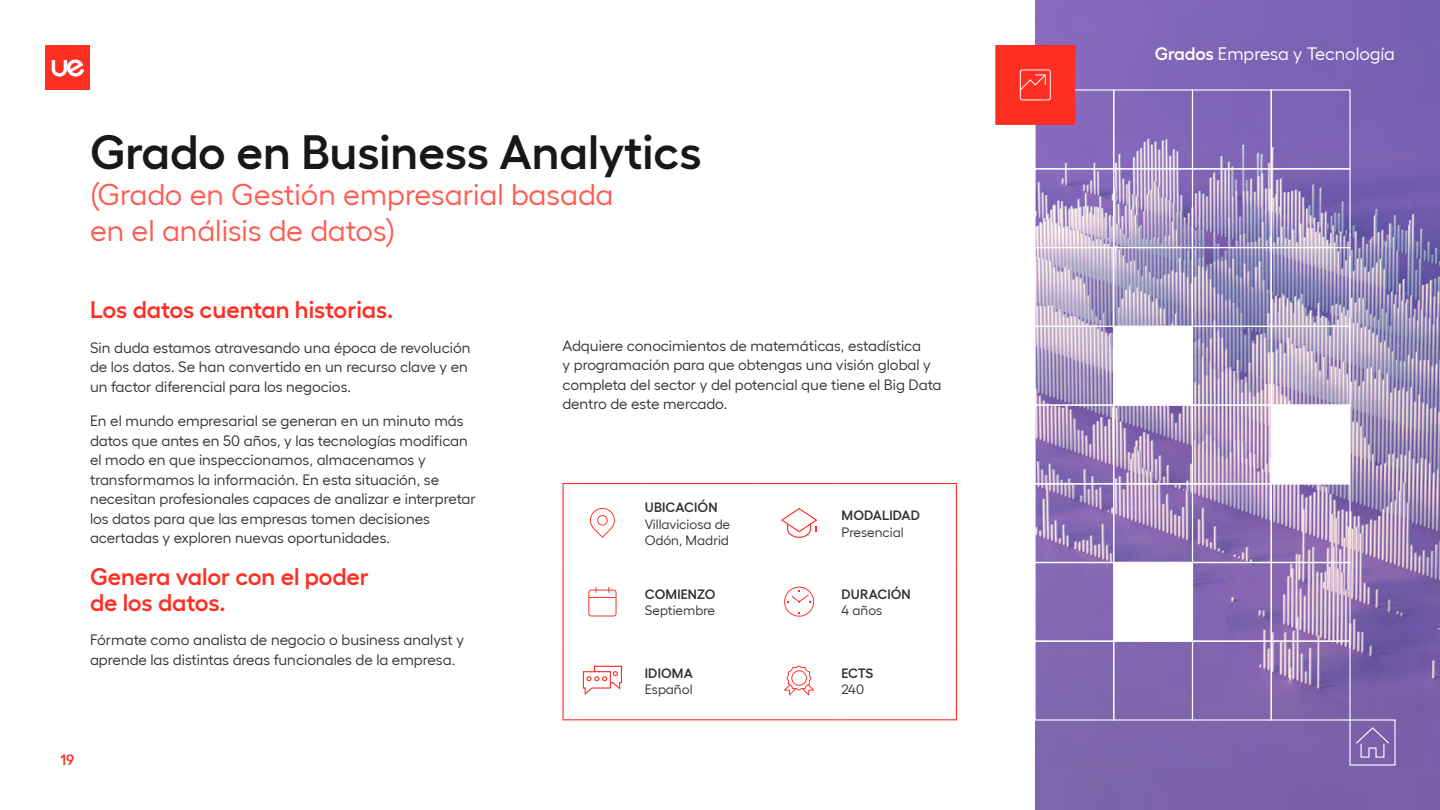
<style>
.page{position:relative;width:1440px;height:810px;background:#fff}
.page>*{position:absolute;margin:0;border:0;box-sizing:border-box;transform-origin:0 0}
.t1{font:600 48px "Hellix";color:#181818}
.t2{font:30px/36px "Hellix";color:#ff5a4f}
.t3{font:600 24px/26.4px "Hellix";letter-spacing:-.005em;color:#ff2e23}
.t4{font:18px "Hellix";color:#fff}
.t5{font:15px/19.5px "Hellix";color:#313131}
.t6{font:600 15px "Hellix";color:#ff2e23}
.t7{font:13.5px/16.2px "Hellix";color:#313131}
.t8{font:600 13.5px "Hellix";letter-spacing:.01em;color:#313131}
.s1{font-weight:600}
</style>
<div class="page">
<img style="left:1035px;top:0;width:405px;height:810px">
<div style="left:1271px;top:483px;width:80px;height:80px;border:1px solid #fff"></div>
<div style="left:1271px;top:326px;width:80px;height:80px;border:1px solid #fff"></div>
<div style="left:1271px;top:168px;width:80px;height:80px;border:1px solid #fff"></div>
<div style="left:1271px;top:562px;width:80px;height:80px;border:1px solid #fff"></div>
<div style="left:1271px;top:404px;width:80px;height:80px;background:#fff;border:1px solid #fff"></div>
<div style="left:1271px;top:247px;width:80px;height:80px;border:1px solid #fff"></div>
<div style="left:1271px;top:89px;width:80px;height:80px;border:1px solid #fff"></div>
<div style="left:1113px;top:483px;width:80px;height:80px;border:1px solid #fff"></div>
<div style="left:1113px;top:326px;width:80px;height:80px;background:#fff"></div>
<div style="left:1113px;top:168px;width:80px;height:80px;border:1px solid #fff"></div>
<div style="left:1113px;top:562px;width:80px;height:80px;background:#fff;border:1px solid #fff"></div>
<div style="left:1113px;top:404px;width:80px;height:80px;border:1px solid #fff"></div>
<div style="left:1113px;top:247px;width:80px;height:80px;border:1px solid #fff"></div>
<div style="left:1113px;top:89px;width:80px;height:80px;border:1px solid #fff"></div>
<div style="left:1192px;top:641px;width:80px;height:80px;border:1px solid #fff"></div>
<div style="left:1192px;top:483px;width:80px;height:80px;border:1px solid #fff"></div>
<div style="left:1192px;top:326px;width:80px;height:80px;border:1px solid #fff"></div>
<div style="left:1192px;top:168px;width:80px;height:80px;border:1px solid #fff"></div>
<div style="left:1192px;top:562px;width:80px;height:80px;border:1px solid #fff"></div>
<div style="left:1192px;top:404px;width:80px;height:80px;border:1px solid #fff"></div>
<div style="left:1192px;top:247px;width:80px;height:80px;border:1px solid #fff"></div>
<div style="left:1192px;top:89px;width:80px;height:80px;border:1px solid #fff"></div>
<div style="left:1034px;top:641px;width:80px;height:80px;border:1px solid #fff"></div>
<div style="left:1034px;top:483px;width:80px;height:80px;border:1px solid #fff"></div>
<div style="left:1034px;top:326px;width:80px;height:80px;border:1px solid #fff"></div>
<div style="left:1034px;top:168px;width:80px;height:80px;border:1px solid #fff"></div>
<div style="left:1034px;top:562px;width:80px;height:80px;border:1px solid #fff"></div>
<div style="left:1034px;top:404px;width:80px;height:80px;border:1px solid #fff"></div>
<div style="left:1034px;top:247px;width:80px;height:80px;border:1px solid #fff"></div>
<div style="left:1034px;top:89px;width:80px;height:80px;border:1px solid #fff"></div>
<hr style="left:562px;top:483px;width:80px;height:1px;background:#ff2e23">
<hr style="left:562px;top:484px;width:2px;height:78px;background:#ff2e23">
<hr style="left:642px;top:483px;width:118px;height:1px;background:#ff2e23">
<hr style="left:760px;top:483px;width:78px;height:1px;background:#ff2e23">
<hr style="left:838px;top:483px;width:119px;height:1px;background:#ff2e23">
<hr style="left:956px;top:484px;width:1px;height:78px;background:#ff2e23">
<hr style="left:562px;top:562px;width:2px;height:79px;background:#ff2e23">
<hr style="left:956px;top:562px;width:1px;height:79px;background:#ff2e23">
<hr style="left:562px;top:641px;width:2px;height:78px;background:#ff2e23">
<hr style="left:956px;top:641px;width:1px;height:78px;background:#ff2e23">
<hr style="left:562px;top:719px;width:80px;height:1px;background:#ff2e23">
<hr style="left:642px;top:719px;width:118px;height:1px;background:#ff2e23">
<hr style="left:760px;top:719px;width:78px;height:1px;background:#ff2e23">
<hr style="left:838px;top:719px;width:119px;height:1px;background:#ff2e23">
<svg style="left:590px;top:508px;width:25px;height:30px"></svg>
<svg style="left:781px;top:508px;width:36px;height:30px"></svg>
<svg style="left:588px;top:587px;width:29px;height:29px"></svg>
<svg style="left:784px;top:587px;width:30px;height:30px"></svg>
<svg style="left:582px;top:665px;width:40px;height:30px"></svg>
<svg style="left:784px;top:665px;width:30px;height:30px"></svg>
<div style="left:995px;top:45px;width:80px;height:80px;background:#ff2e23;border:1px solid #ff2e23"></div>
<svg style="left:1020px;top:69px;width:31px;height:31px"></svg>
<div style="left:45px;top:45px;width:45px;height:45px;background:#ff2e23"></div>
<svg style="left:52px;top:59px;width:32px;height:18px"></svg>
<svg style="left:1349px;top:719px;width:47px;height:47px"></svg>
<h1 class="t1" style="left:90px;top:114px;width:613px">Grado en Business Analytics</h1>
<h2 class="t2" style="left:90px;top:173px;width:525px">(Grado en Gestión empresarial basada en el análisis de datos)</h2>
<h3 class="t3" style="left:90px;top:294px;width:305px">Los datos cuentan historias.</h3>
<p class="t5" style="left:90px;top:336px;width:382px">Sin duda estamos atravesando una época de revolución de los datos. Se han convertido en un recurso clave y en un factor diferencial para los negocios.</p>
<p class="t5" style="left:90px;top:410px;width:387px">En el mundo empresarial se generan en un minuto más datos que antes en 50 años, y las tecnologías modifican el modo en que inspeccionamos, almacenamos y transformamos la información. En esta situación, se necesitan profesionales capaces de analizar e interpretar los datos para que las empresas tomen decisiones acertadas y exploren nuevas oportunidades.</p>
<h3 class="t3" style="left:90px;top:560px;width:280px">Genera valor con el poder de los datos.</h3>
<p class="t5" style="left:90px;top:629px;width:376px">Fórmate como analista de negocio o business analyst y aprende las distintas áreas funcionales de la empresa.</p>
<p class="t5" style="left:562px;top:334px;width:381px">Adquiere conocimientos de matemáticas, estadística<br>y programación para que obtengas una visión global y completa del sector y del potencial que tiene el Big Data dentro de este mercado.</p>
<p class="t8" style="left:645px;top:497px;width:74px">UBICACIÓN</p>
<p class="t7" style="left:645px;top:514px;width:87px">Villaviciosa de<br>Odón, Madrid</p>
<p class="t8" style="left:645px;top:584px;width:72px">COMIENZO</p>
<p class="t7" style="left:645px;top:601px;width:72px">Septiembre</p>
<p class="t8" style="left:645px;top:663px;width:49px">IDIOMA</p>
<p class="t7" style="left:645px;top:680px;width:49px">Español</p>
<p class="t8" style="left:842px;top:505px;width:80px">MODALIDAD</p>
<p class="t7" style="left:841px;top:522px;width:64px">Presencial</p>
<p class="t8" style="left:842px;top:584px;width:71px">DURACIÓN</p>
<p class="t7" style="left:841px;top:601px;width:42px">4 años</p>
<p class="t8" style="left:842px;top:663px;width:33px">ECTS</p>
<p class="t7" style="left:841px;top:680px;width:24px">240</p>
<p class="t6" style="left:61px;top:748px;width:15px">19</p>
<p class="t4" style="left:1155px;top:40px;width:242px"><span class="s1">Grados</span> Empresa y Tecnología</p>
</div>
